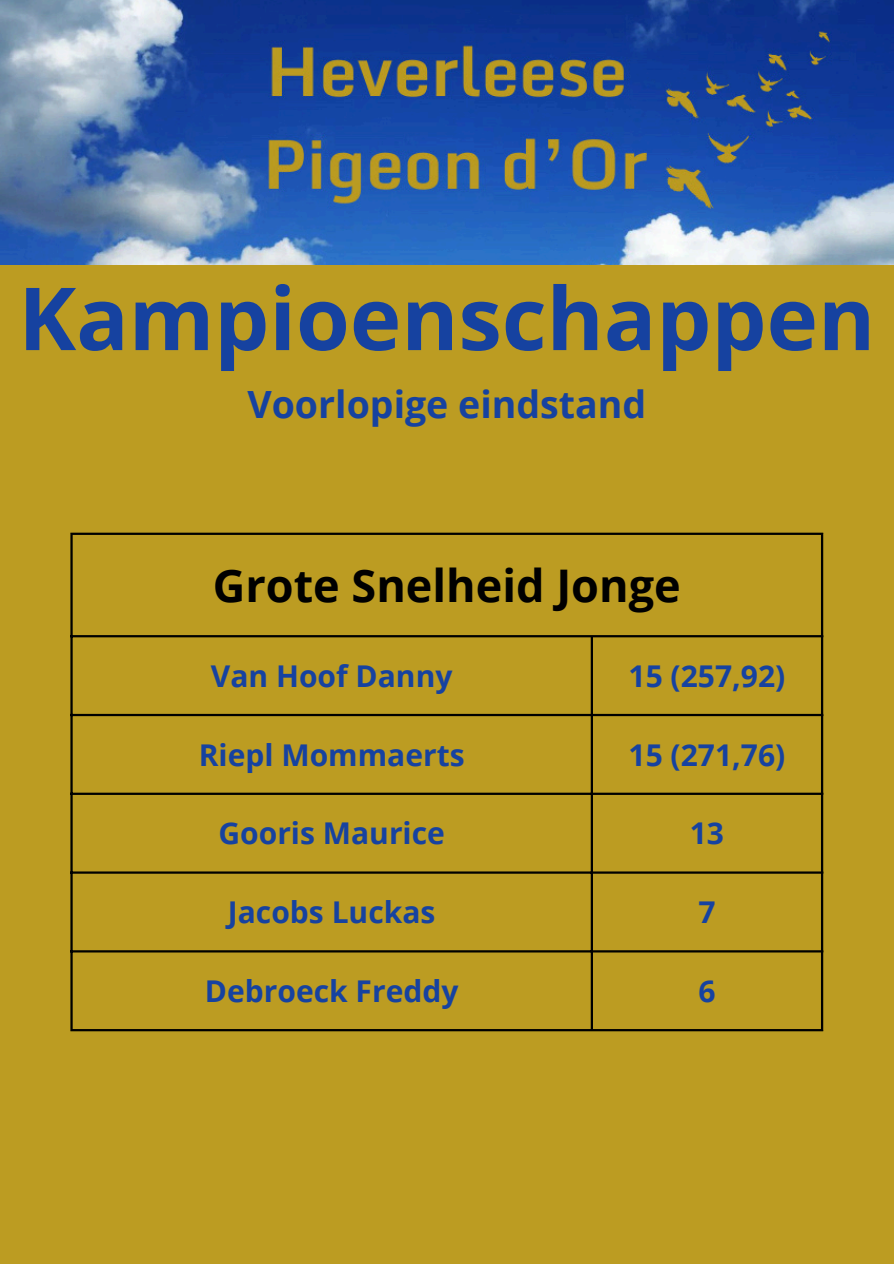
<style>
.page{position:relative;width:894px;height:1264px;background:#fff}
.page>*{position:absolute;margin:0;border:0;box-sizing:border-box;transform-origin:0 0}
.t1{font:700 87px "Open Sans";color:#1642a0}
.t2{font:700 45px "Open Sans";color:#000}
.t3{font:700 37.5px "Open Sans";color:#1642a0}
.t4{font:700 30px "Open Sans";color:#1642a0}
</style>
<div class="page">
<div style="left:0;top:0;width:893px;height:1263px;background:#bc9c22"></div>
<img style="left:0;top:0;width:893px;height:264px">
<hr style="left:70px;top:535px;width:3px;height:494px;background:#000">
<hr style="left:590px;top:637px;width:3px;height:392px;background:#000">
<hr style="left:820px;top:535px;width:3px;height:494px;background:#000">
<hr style="left:70px;top:532px;width:753px;height:3px;background:#000">
<hr style="left:70px;top:635px;width:753px;height:2px;background:#000">
<hr style="left:70px;top:714px;width:753px;height:2px;background:#000">
<hr style="left:70px;top:792px;width:753px;height:3px;background:#000">
<hr style="left:70px;top:871px;width:753px;height:2px;background:#000">
<hr style="left:70px;top:950px;width:753px;height:2px;background:#000">
<hr style="left:70px;top:1029px;width:753px;height:2px;background:#000">
<p class="t1" style="left:18px;top:257px;width:858px">Kampioenschappen</p>
<p class="t3" style="left:247px;top:377px;width:400px">Voorlopige eindstand</p>
<h1 class="t2" style="left:213px;top:554px;width:469px">Grote Snelheid Jonge</h1>
<p class="t4" style="left:211px;top:654px;width:243px">Van Hoof Danny</p>
<p class="t4" style="left:628px;top:654px;width:158px">15 (257,92)</p>
<p class="t4" style="left:199px;top:733px;width:267px">Riepl Mommaerts</p>
<p class="t4" style="left:628px;top:733px;width:158px">15 (271,76)</p>
<p class="t4" style="left:218px;top:812px;width:228px">Gooris Maurice</p>
<p class="t4" style="left:689px;top:812px;width:36px">13</p>
<p class="t4" style="left:228px;top:891px;width:209px">Jacobs Luckas</p>
<p class="t4" style="left:698px;top:891px;width:19px">7</p>
<p class="t4" style="left:205px;top:969px;width:255px">Debroeck Freddy</p>
<p class="t4" style="left:698px;top:969px;width:19px">6</p>
</div>
